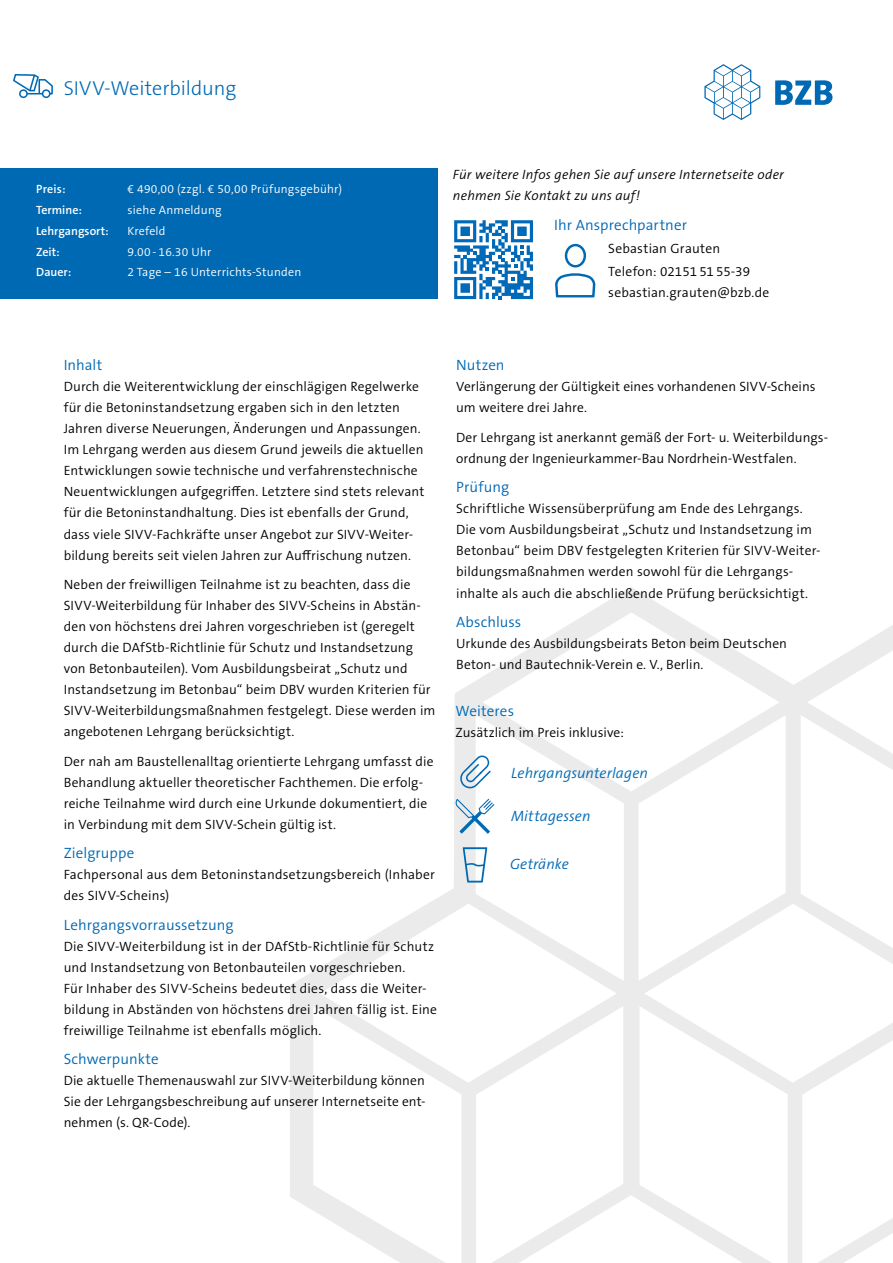
<style>
.page{position:relative;width:893px;height:1263px;background:#fff}
.page>*{position:absolute;margin:0;border:0;box-sizing:border-box;transform-origin:0 0}
.t1{font:300 20.25px "The Sans B W3";letter-spacing:-.005em;color:#0069b4}
.t2{font:300 15px "The Sans B W4";letter-spacing:.005em;color:#0069b4}
.t3{font:italic 300 15px "The Sans B W4";letter-spacing:.005em;color:#0069b4}
.t4{font:300 13.5px/21px "The Sans B W4";letter-spacing:.01em;color:#000}
.t5{font:italic 300 13.5px/21px "The Sans B W4";letter-spacing:.015em;color:#000}
.t6{font:300 12px "The Sans B W4";letter-spacing:.02em;color:#fff}
.t7{font:600 12px "The Sans B W6";color:#fff}
</style>
<div class="page">
<svg style="left:290px;top:587px;width:603px;height:676px"></svg>
<svg style="left:13px;top:74px;width:40px;height:24px"></svg>
<svg style="left:704px;top:64px;width:56px;height:56px"></svg>
<div style="left:0;top:168px;width:437px;height:131px;background:#0069b4"></div>
<svg style="left:555px;top:244px;width:41px;height:53px"></svg>
<svg style="left:454px;top:220px;width:79px;height:79px"></svg>
<svg style="left:775px;top:80px;width:57px;height:25px"></svg>
<svg style="left:456px;top:799px;width:38px;height:35px"></svg>
<svg style="left:463px;top:847px;width:24px;height:35px"></svg>
<svg style="left:459px;top:755px;width:32px;height:33px"></svg>
<h1 class="t1" style="left:64px;top:75px;width:174px">SIVV-Weiterbildung</h1>
<p class="t7" style="left:36px;top:181px;width:31px">Preis:</p>
<p class="t6" style="left:128px;top:181px;width:216px">€ 490,00 (zzgl. € 50,00 Prüfungsgebühr)</p>
<p class="t7" style="left:36px;top:202px;width:47px">Termine:</p>
<p class="t6" style="left:128px;top:202px;width:96px">siehe Anmeldung</p>
<p class="t7" style="left:36px;top:223px;width:74px">Lehrgangsort:</p>
<p class="t6" style="left:128px;top:223px;width:40px">Krefeld</p>
<p class="t7" style="left:36px;top:244px;width:25px">Zeit:</p>
<p class="t6" style="left:128px;top:244px;width:85px">9.00 - 16.30 Uhr</p>
<p class="t7" style="left:36px;top:265px;width:37px">Dauer:</p>
<p class="t6" style="left:128px;top:265px;width:175px">2 Tage – 16 Unterrichts-Stunden</p>
<p class="t5" style="left:453px;top:164px;width:332px">Für weitere Infos gehen Sie auf unsere Internetseite oder nehmen Sie Kontakt zu uns auf!</p>
<p class="t2" style="left:554px;top:215px;width:134px">Ihr Ansprechpartner</p>
<p class="t4" style="left:608px;top:237px;width:143px;line-height:23.1px">Sebastian Grauten<br>Telefon: 02151 51 55-39</p>
<p class="t4" style="left:608px;top:282px;width:163px">sebastian.grauten@bzb.de</p>
<p class="t2" style="left:64px;top:356px;width:40px">Inhalt</p>
<p class="t4" style="left:64px;top:376px;width:362px">Durch die Weiterentwicklung der einschlägigen Regelwerke für die Betoninstandsetzung ergaben sich in den letzten Jahren diverse Neuerungen, Änderungen und Anpassungen.<br>Im Lehrgang werden aus diesem Grund jeweils die aktuellen Entwicklungen sowie technische und verfahrenstechnische Neuentwicklungen aufgegriffen. Letztere sind stets relevant für die Betoninstandhaltung. Dies ist ebenfalls der Grund, dass viele SIVV-Fachkräfte unser Angebot zur SIVV-Weiter&shy;bildung bereits seit vielen Jahren zur Auffrischung nutzen.</p>
<p class="t4" style="left:64px;top:574px;width:373px">Neben der freiwilligen Teilnahme ist zu beachten, dass die SIVV-Weiterbildung für Inhaber des SIVV-Scheins in Abstän&shy;den von höchstens drei Jahren vorgeschrieben ist (geregelt durch die DAfStb-Richtlinie für Schutz und Instandsetzung von Betonbauteilen). Vom Ausbildungsbeirat „Schutz und Instandsetzung im Betonbau“ beim DBV wurden Kriterien für SIVV-Weiterbildungsmaßnahmen festgelegt. Diese werden im angebotenen Lehrgang berücksichtigt.</p>
<p class="t4" style="left:64px;top:750px;width:371px">Der nah am Baustellenalltag orientierte Lehrgang umfasst die Behandlung aktueller theoretischer Fachthemen. Die erfolg&shy;reiche Teilnahme wird durch eine Urkunde dokumentiert, die in Verbindung mit dem SIVV-Schein gültig ist.</p>
<p class="t2" style="left:64px;top:843px;width:72px">Zielgruppe</p>
<p class="t4" style="left:64px;top:864px;width:373px">Fachpersonal aus dem Betoninstandsetzungsbereich (Inhaber des SIVV-Scheins)</p>
<p class="t2" style="left:64px;top:915px;width:171px">Lehrgangsvorraussetzung</p>
<p class="t4" style="left:64px;top:935px;width:375px">Die SIVV-Weiterbildung ist in der DAfStb-Richtlinie für Schutz und Instandsetzung von Betonbauteilen vorgeschrieben.<br>Für Inhaber des SIVV-Scheins bedeutet dies, dass die Weiter&shy;bildung in Abständen von höchstens drei Jahren fällig ist. Eine freiwillige Teilnahme ist ebenfalls möglich.</p>
<p class="t2" style="left:64px;top:1049px;width:97px">Schwerpunkte</p>
<p class="t4" style="left:64px;top:1070px;width:363px;text-align:justify">Die aktuelle Themenauswahl zur SIVV-Weiterbildung können Sie der Lehrgangsbeschreibung auf unserer Internetseite ent&shy;nehmen (s. QR-Code).</p>
<p class="t2" style="left:456px;top:356px;width:50px">Nutzen</p>
<p class="t4" style="left:456px;top:376px;width:361px">Verlängerung der Gültigkeit eines vorhandenen SIVV-Scheins um weitere drei Jahre.</p>
<p class="t4" style="left:456px;top:427px;width:373px">Der Lehrgang ist anerkannt gemäß der Fort- u. Weiterbildungs&shy;ordnung der Ingenieurkammer-Bau Nordrhein-Westfalen.</p>
<p class="t2" style="left:456px;top:478px;width:55px">Prüfung</p>
<p class="t4" style="left:456px;top:498px;width:365px">Schriftliche Wissensüberprüfung am Ende des Lehrgangs.<br>Die vom Ausbildungsbeirat „Schutz und Instandsetzung im Betonbau“ beim DBV festgelegten Kriterien für SIVV-Weiter&shy;bildungsmaßnahmen werden sowohl für die Lehrgangs&shy;inhalte als auch die abschließende Prüfung berücksichtigt.</p>
<p class="t2" style="left:456px;top:612px;width:67px">Abschluss</p>
<p class="t4" style="left:456px;top:633px;width:332px">Urkunde des Ausbildungsbeirats Beton beim Deutschen<br>Beton- und Bautechnik-Verein e. V., Berlin.</p>
<p class="t2" style="left:455px;top:701px;width:60px">Weiteres</p>
<p class="t4" style="left:455px;top:722px;width:170px">Zusätzlich im Preis inklusive:</p>
<p class="t3" style="left:511px;top:764px;width:138px">Lehrgangsunterlagen</p>
<p class="t3" style="left:511px;top:806px;width:81px">Mittagessen</p>
<p class="t3" style="left:510px;top:855px;width:60px">Getränke</p>
</div>
